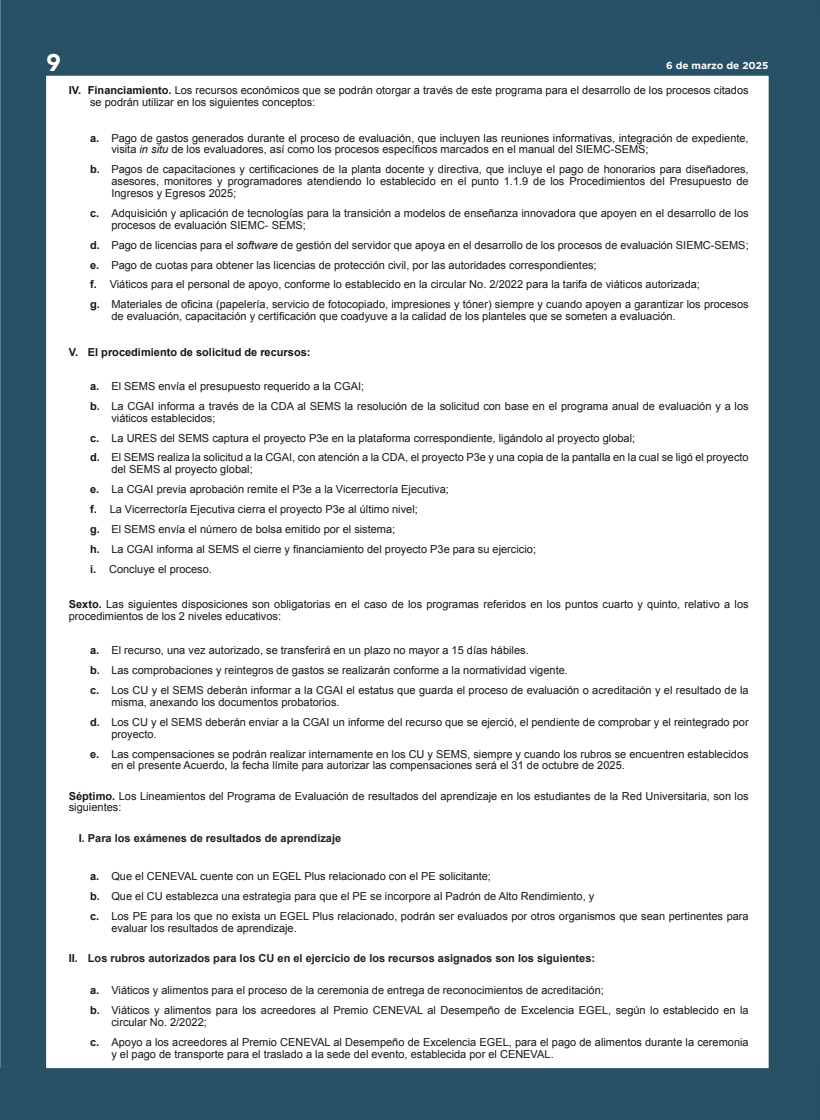
<style>
.page{position:relative;width:820px;height:1120px;background:#fff}
.page>*{position:absolute;margin:0;border:0;box-sizing:border-box;transform-origin:0 0}
.t1{font:900 24px "Avenir";color:#fff}
.t2{font:11px/19.9px "Arial";color:#14171a}
.t3{font:700 11px "Arial";color:#231f20}
.t4{font:700 11px "Arial";color:#14171a}
.t5{font:700 10px "Gotham";color:#fff}
.s1{font-weight:700}
.s2{font-style:italic}
.s3{color:#14171a}
</style>
<div class="page">
<div style="left:26px;top:1px;width:793px;height:74px;background:#295165"></div>
<div style="left:25px;top:0;width:794px;height:76px;border:1px solid #274f64"></div>
<div style="left:1px;top:1px;width:45px;height:1086px;background:#295165"></div>
<div style="left:0;top:0;width:46px;height:1088px;border:1px solid #274f64"></div>
<div style="left:768px;top:13px;width:51px;height:1063px;background:#295165"></div>
<div style="left:768px;top:12px;width:51px;height:1064px;border:1px solid #274f64"></div>
<div style="left:0;top:1068px;width:819px;height:51px;background:#295165"></div>
<div style="left:0;top:1068px;width:819px;height:52px;border:1px solid #274f64"></div>
<h1 class="t1" style="left:47px;top:42px;width:16px">9</h1>
<p class="t5" style="left:665px;top:60px;width:104px">6 de marzo de 2025</p>
<p class="t2" style="left:90px;top:85px;width:659px;line-height:11.9px;text-indent:-21px"><span class="s1">IV. Financiamiento.</span> Los recursos económicos que se podrán otorgar a través de este programa para el desarrollo de los procesos citados se podrán utilizar en los siguientes conceptos:</p>
<p class="t2" style="left:111px;top:132px;width:638px;line-height:11.9px;text-indent:-21px"><span class="s1">a.</span> Pago de gastos generados durante el proceso de evaluación, que incluyen las reuniones informativas, integración de expediente, visita <span class="s2">in situ</span> de los evaluadores, así como los procesos específicos marcados en el manual del SIEMC-SEMS;</p>
<p class="t2" style="left:111px;top:164px;width:638px;line-height:11.9px;text-align:justify;text-indent:-21px"><span class="s1">b.</span> Pagos de capacitaciones y certificaciones de la planta docente y directiva, que incluye el pago de honorarios para diseñadores, asesores, monitores y programadores atendiendo lo establecido en el punto 1.1.9 de los Procedimientos del Presupuesto de Ingresos y Egresos 2025;</p>
<p class="t2" style="left:111px;top:207px;width:638px;line-height:11.9px;text-indent:-21px"><span class="s1">c.</span> Adquisición y aplicación de tecnologías para la transición a modelos de enseñanza innovadora que apoyen en el desarrollo de los procesos de evaluación SIEMC- SEMS;</p>
<p class="t2" style="left:90px;top:235px;width:659px"><span class="s1">d.</span> Pago de licencias para el <span class="s2">software</span> de gestión del servidor que apoya en el desarrollo de los procesos de evaluación SIEMC-SEMS; <span class="s1">e.</span> Pago de cuotas para obtener las licencias de protección civil, por las autoridades correspondientes;<br><span class="s1">f.</span> Viáticos para el personal de apoyo, conforme lo establecido en la circular No. 2/2022 para la tarifa de viáticos autorizada;<br><span class="s1">g.</span> Materiales de oficina (papelería, servicio de fotocopiado, impresiones y tóner) siempre y cuando apoyen a garantizar los procesos</p>
<p class="t2" style="left:111px;top:306px;width:565px">de evaluación, capacitación y certificación que coadyuve a la calidad de los planteles que se someten a evaluación.</p>
<p class="t4" style="left:69px;top:344px;width:243px">V. El procedimiento de solicitud de recursos:</p>
<p class="t2" style="left:90px;top:376px;width:659px"><span class="s1">a.</span> El SEMS envía el presupuesto requerido a la CGAI;<br><span class="s1">b.</span> La CGAI informa a través de la CDA al SEMS la resolución de la solicitud con base en el programa anual de evaluación y a los</p>
<p class="t2" style="left:90px;top:408px;width:659px;text-indent:21px">viáticos establecidos;<br><span class="s1">c.</span> La URES del SEMS captura el proyecto P3e en la plataforma correspondiente, ligándolo al proyecto global;<br><span class="s1">d.</span> El SEMS realiza la solicitud a la CGAI, con atención a la CDA, el proyecto P3e y una copia de la pantalla en la cual se ligó el proyecto</p>
<p class="t2" style="left:90px;top:460px;width:447px;text-indent:21px">del SEMS al proyecto global;<br><span class="s1">e.</span> La CGAI previa aprobación remite el P3e a la Vicerrectoría Ejecutiva;<br><span class="s1">f.</span> La Vicerrectoría Ejecutiva cierra el proyecto P3e al último nivel;<br><span class="s1">g.</span> El SEMS envía el número de bolsa emitido por el sistema;<br><span class="s1">h.</span> La CGAI informa al SEMS el cierre y financiamiento del proyecto P3e para su ejercicio; <span class="s1">i.</span> Concluye el proceso.</p>
<p class="t2" style="left:69px;top:598px;width:681px;line-height:11.9px"><span class="s1">Sexto.</span> Las siguientes disposiciones son obligatorias en el caso de los programas referidos en los puntos cuarto y quinto, relativo a los procedimientos de los 2 niveles educativos:</p>
<p class="t2" style="left:90px;top:640px;width:659px"><span class="s1">a.</span> El recurso, una vez autorizado, se transferirá en un plazo no mayor a 15 días hábiles.<br><span class="s1">b.</span> Las comprobaciones y reintegros de gastos se realizarán conforme a la normatividad vigente.<br><span class="s1">c.</span> Los CU y el SEMS deberán informar a la CGAI el estatus que guarda el proceso de evaluación o acreditación y el resultado de la</p>
<p class="t2" style="left:90px;top:692px;width:659px;text-indent:21px">misma, anexando los documentos probatorios.<br><span class="s1">d.</span> Los CU y el SEMS deberán enviar a la CGAI un informe del recurso que se ejerció, el pendiente de comprobar y el reintegrado por</p>
<p class="t2" style="left:90px;top:724px;width:659px;text-indent:21px">proyecto.<br><span class="s1">e.</span> Las compensaciones se podrán realizar internamente en los CU y SEMS, siempre y cuando los rubros se encuentren establecidos</p>
<p class="t2" style="left:111px;top:756px;width:514px">en el presente Acuerdo, la fecha límite para autorizar las compensaciones será el 31 de octubre de 2025.</p>
<p class="t2" style="left:69px;top:790px;width:681px;line-height:11.9px"><span class="s1">Séptimo.</span> Los Lineamientos del Programa de Evaluación de resultados del aprendizaje en los estudiantes de la Red Universitaria, son los siguientes:</p>
<p class="t3" style="left:79px;top:831px;width:264px"><span class="s3">I.</span> Para los exámenes de resultados de aprendizaje</p>
<p class="t2" style="left:90px;top:866px;width:659px"><span class="s1">a.</span> Que el CENEVAL cuente con un EGEL Plus relacionado con el PE solicitante;<br><span class="s1">b.</span> Que el CU establezca una estrategia para que el PE se incorpore al Padrón de Alto Rendimiento, y<br><span class="s1">c.</span> Los PE para los que no exista un EGEL Plus relacionado, podrán ser evaluados por otros organismos que sean pertinentes para</p>
<p class="t2" style="left:111px;top:918px;width:187px">evaluar los resultados de aprendizaje.</p>
<p class="t3" style="left:69px;top:951px;width:527px"><span class="s3">II.</span> Los rubros autorizados para los CU en el ejercicio de los recursos asignados son los siguientes:</p>
<p class="t2" style="left:90px;top:980px;width:659px"><span class="s1">a.</span> Viáticos y alimentos para el proceso de la ceremonia de entrega de reconocimientos de acreditación;<br><span class="s1">b.</span> Viáticos y alimentos para los acreedores al Premio CENEVAL al Desempeño de Excelencia EGEL, según lo establecido en la</p>
<p class="t2" style="left:90px;top:1012px;width:659px;text-indent:21px">circular No. 2/2022;<br><span class="s1">c.</span> Apoyo a los acreedores al Premio CENEVAL al Desempeño de Excelencia EGEL, para el pago de alimentos durante la ceremonia</p>
<p class="t2" style="left:111px;top:1044px;width:443px">y el pago de transporte para el traslado a la sede del evento, establecida por el CENEVAL.</p>
</div>
